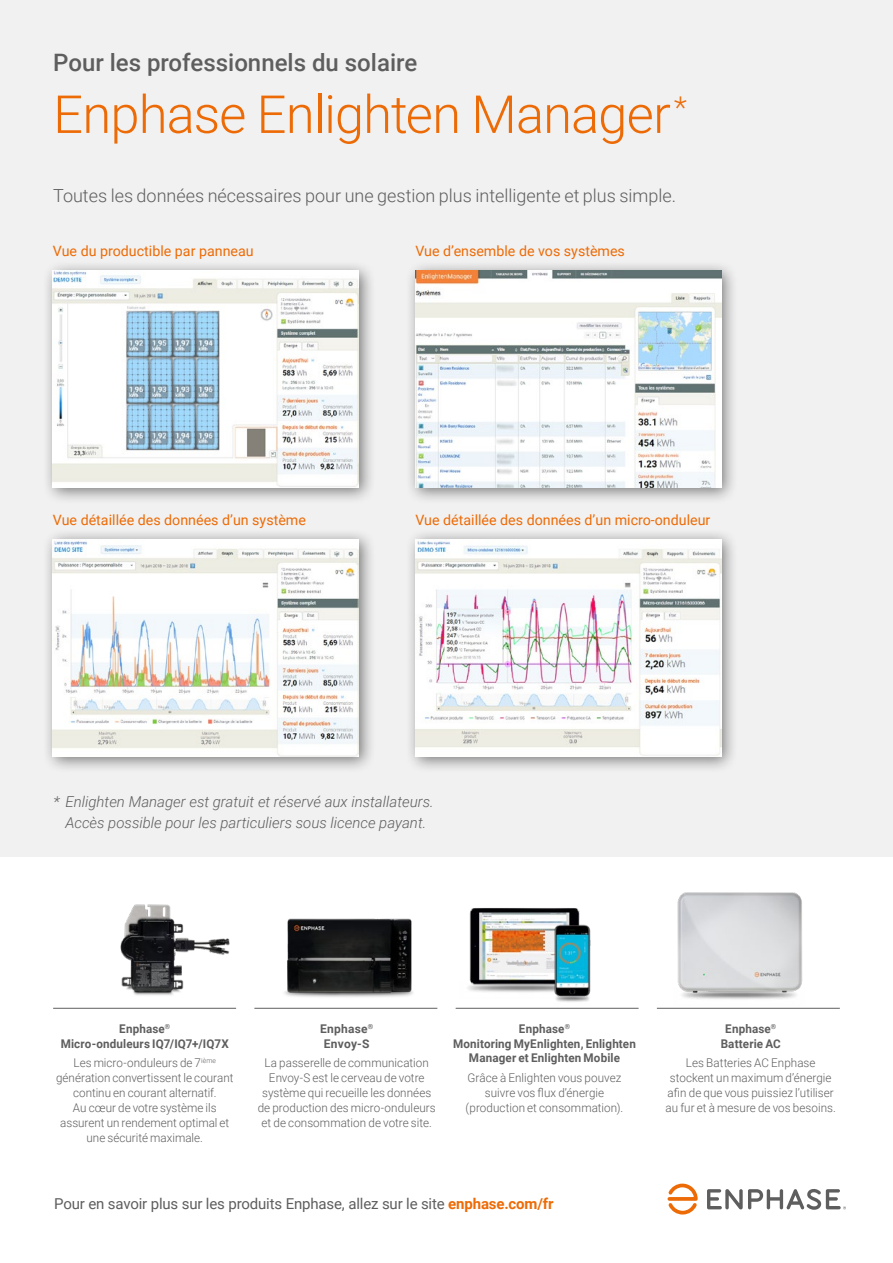
<style>
.page{position:relative;width:893px;height:1263px;background:#fff}
.page>*{position:absolute;margin:0;border:0;box-sizing:border-box;transform-origin:0 0}
.t1{font:300 52.5px "Roboto";letter-spacing:-.015em;color:#ed6b06}
.t2{font:500 24px "Roboto";color:#5f5e5e}
.t3{font:300 18px "Roboto";color:#5f5e5e}
.t4{font:italic 300 15px/21px "Roboto";color:#5f5e5e;text-align:center}
.t5{font:15px "Roboto";letter-spacing:-.01em;color:#5f5e5e}
.t6{font:14.25px "Roboto";color:#ed6b06}
.t7{font:300 12px/15px "Roboto";letter-spacing:.005em;color:#5f5e5e;text-align:center}
.t8{font:700 12px/14.4px "Roboto";letter-spacing:.015em;color:#5f5e5e;text-align:center}
.s1{font-weight:700;color:#ed6b06}
</style>
<div class="page">
<div style="left:0;top:0;width:893px;height:857px;background:#f1f1f1"></div>
<img style="left:466px;top:908px;width:114px;height:82px">
<img style="left:677px;top:892px;width:126px;height:107px">
<hr style="left:53px;top:1008px;width:183px;height:1px;background:#5f5e5e">
<hr style="left:254px;top:1008px;width:183px;height:1px;background:#5f5e5e">
<hr style="left:456px;top:1008px;width:183px;height:1px;background:#5f5e5e">
<hr style="left:657px;top:1008px;width:183px;height:1px;background:#5f5e5e">
<img style="left:284px;top:918px;width:129px;height:79px">
<img style="left:120px;top:904px;width:110px;height:91px">
<svg style="left:668px;top:1183px;width:30px;height:31px"></svg>
<svg style="left:707px;top:1189px;width:139px;height:21px"></svg>
<img style="left:555px;top:996px;width:35px;height:6px">
<img style="left:554px;top:924px;width:37px;height:72px">
<div style="left:42px;top:259px;width:334px;height:246px;background:#000;opacity:.5"></div>
<img style="left:53px;top:270px;width:306px;height:218px">
<div style="left:42px;top:528px;width:334px;height:246px;background:#000;opacity:.5"></div>
<img style="left:53px;top:539px;width:306px;height:218px">
<div style="left:404px;top:259px;width:334px;height:246px;background:#000;opacity:.5"></div>
<img style="left:415px;top:270px;width:306px;height:218px">
<div style="left:404px;top:528px;width:334px;height:246px;background:#000;opacity:.5"></div>
<img style="left:415px;top:539px;width:306px;height:218px">
<h2 class="t2" style="left:53px;top:46px;width:366px">Pour les professionnels du solaire</h2>
<h1 class="t1" style="left:53px;top:77px;width:635px">Enphase Enlighten Manager <sup>*</sup></h1>
<h3 class="t3" style="left:53px;top:183px;width:624px">Toutes les données nécessaires pour une gestion plus intelligente et plus simple.</h3>
<p class="t6" style="left:53px;top:241px;width:202px">Vue du productible par panneau</p>
<p class="t6" style="left:53px;top:510px;width:255px">Vue détaillée des données d’un système</p>
<p class="t6" style="left:415px;top:241px;width:211px">Vue d’ensemble de vos systèmes</p>
<p class="t6" style="left:415px;top:510px;width:296px">Vue détaillée des données d’un micro-onduleur</p>
<p class="t4" style="left:53px;top:790px;width:382px">* Enlighten Manager est gratuit et réservé aux installateurs.<br>Accès possible pour les particuliers sous licence payant.</p>
<p class="t8" style="left:61px;top:1021px;width:170px">Enphase<sup>®<br></sup>Micro-onduleurs IQ7/IQ7+/IQ7X</p>
<p class="t7" style="left:56px;top:1055px;width:179px">Les micro-onduleurs de 7<sup>ième </sup>génération convertissent le courant continu en courant alternatif.<br>Au cœur de votre système ils assurent un rendement optimal et une sécurité maximale.</p>
<p class="t8" style="left:320px;top:1021px;width:55px">Enphase<sup>®<br></sup>Envoy-S</p>
<p class="t7" style="left:258px;top:1055px;width:180px">La passerelle de communication Envoy-S est le cerveau de votre système qui recueille les données de production des micro-onduleurs et de consommation de votre site.</p>
<p class="t8" style="left:453px;top:1021px;width:184px">Enphase<sup>®<br></sup>Monitoring MyEnlighten, Enlighten<br>Manager et Enlighten Mobile</p>
<p class="t7" style="left:466px;top:1069px;width:159px">Grâce à Enlighten vous pouvez suivre vos flux d’énergie (production et consommation).</p>
<p class="t5" style="left:54px;top:1193px;width:501px">Pour en savoir plus sur les produits Enphase, allez sur le site <span class="s1">enphase.com/fr</span></p>
<p class="t8" style="left:721px;top:1021px;width:61px">Enphase<sup>®<br></sup>Batterie AC</p>
<p class="t7" style="left:666px;top:1055px;width:172px">Les Batteries AC Enphase stockent un maximum d’énergie afin de que vous puissiez l’utiliser au fur et à mesure de vos besoins.</p>
</div>
